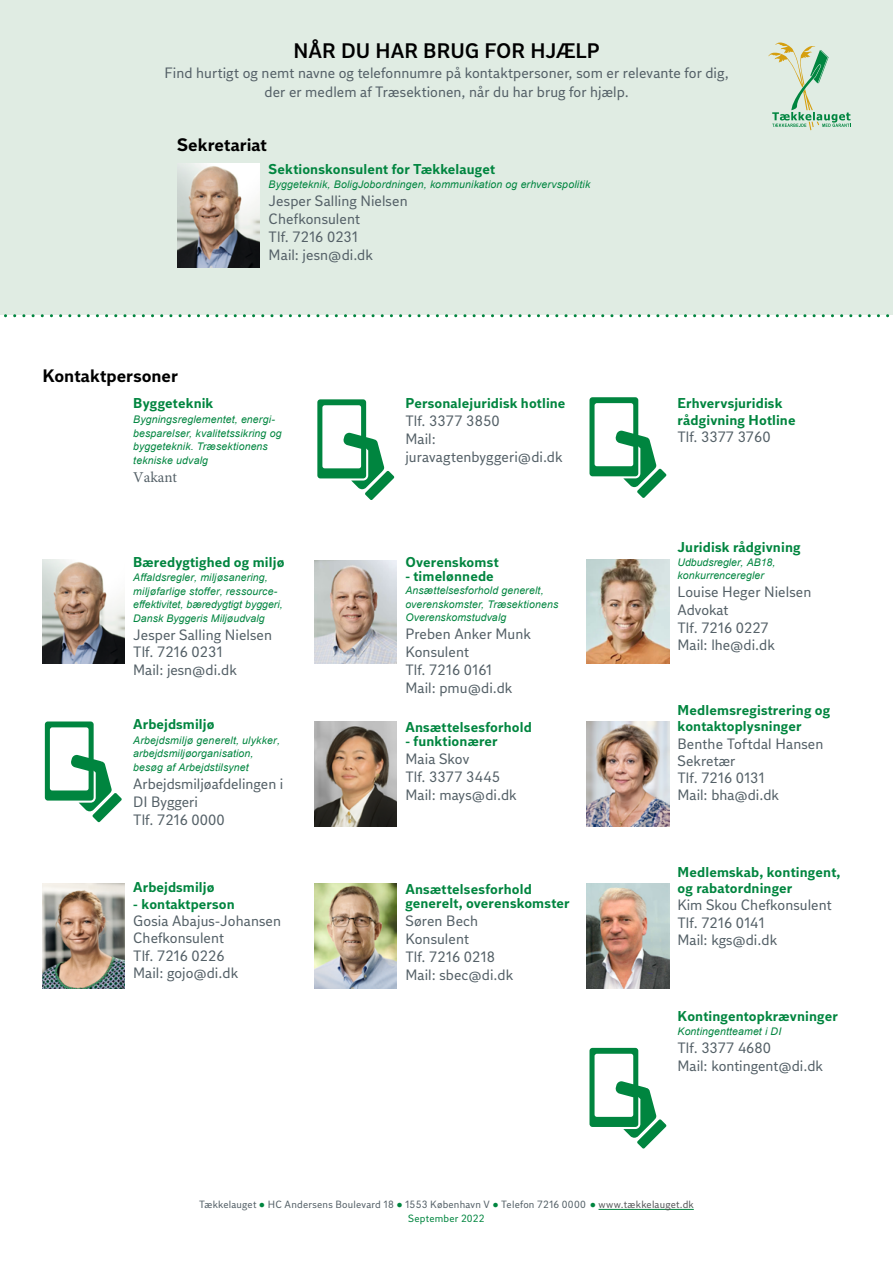
<style>
.page{position:relative;width:893px;height:1263px;background:#fff}
.page>*{position:absolute;margin:0;border:0;box-sizing:border-box;transform-origin:0 0}
.t1{font:600 21px "DI Sans";letter-spacing:.005em;color:#000}
.t2{font:700 18px "DI Sans";letter-spacing:.005em;color:#000}
.t3{font:15px/18px "DI Sans";letter-spacing:.005em;color:#546067}
.t4{font:15px "Minion Pro";color:#546067}
.t5{font:700 14.25px/16.4px "DI Sans";letter-spacing:.01em;color:#00853f}
.t6{font:italic 10.5px/13.5px "Arial";letter-spacing:.015em;color:#00853f}
.t7{font:10.5px/13.6px "DI Sans";letter-spacing:.02em;color:#546067;text-align:center}
.s1{font-family:"Arial Narrow";color:#00853f}
.s2{color:#58595b}
.s3{color:#00853f}
</style>
<div class="page">
<div style="left:0;top:0;width:893px;height:314px;background:#e0ece3"></div>
<img style="left:43px;top:560px;width:82px;height:104px">
<img style="left:43px;top:884px;width:82px;height:104px">
<img style="left:177px;top:164px;width:82px;height:104px">
<hr style="left:598px;top:1209px;width:96px;height:1px;background:#00853f">
<svg style="left:0;top:314px;width:893px;height:3px"></svg>
<svg style="left:45px;top:721px;width:77px;height:101px"></svg>
<svg style="left:768px;top:42px;width:83px;height:88px"></svg>
<svg style="left:589px;top:397px;width:77px;height:101px"></svg>
<svg style="left:589px;top:1048px;width:77px;height:100px"></svg>
<img style="left:587px;top:884px;width:82px;height:104px">
<img style="left:587px;top:722px;width:82px;height:104px">
<img style="left:587px;top:560px;width:82px;height:104px">
<img style="left:315px;top:560px;width:82px;height:104px">
<img style="left:314px;top:722px;width:82px;height:104px">
<img style="left:315px;top:884px;width:82px;height:104px">
<svg style="left:317px;top:399px;width:77px;height:101px"></svg>
<h1 class="t1" style="left:293px;top:38px;width:308px">NÅR DU HAR BRUG FOR HJÆLP</h1>
<p class="t3" style="left:164px;top:63px;width:566px;line-height:19.5px;text-align:center">Find hurtigt og nemt navne og telefonnumre på kontaktpersoner, som er relevante for dig, der er medlem af Træsektionen, når du har brug for hjælp.</p>
<p class="t2" style="left:177px;top:133px;width:91px">Sekretariat</p>
<p class="t5" style="left:269px;top:161px;width:228px">Sektionskonsulent for Tækkelauget</p>
<p class="t6" style="left:269px;top:178px;width:323px">Byggeteknik, BoligJobordningen, kommunikation og erhvervspolitik</p>
<p class="t3" style="left:269px;top:192px;width:141px">Jesper Salling Nielsen<br>Chefkonsulent<br>Tlf. 7216 0231<br>Mail: jesn@di.dk</p>
<p class="t2" style="left:43px;top:364px;width:137px">Kontaktpersoner</p>
<p class="t5" style="left:133px;top:395px;width:82px">Byggeteknik</p>
<p class="t6" style="left:133px;top:413px;width:150px">Bygningsreglementet, energi&shy;besparelser, kvalitetssikring og byggeteknik. Træsektionens tekniske udvalg</p>
<p class="t4" style="left:133px;top:467px;width:45px">Vakant</p>
<p class="t5" style="left:133px;top:554px;width:153px">Bæredygtighed og miljø</p>
<p class="t6" style="left:133px;top:571px;width:151px">Affaldsregler, miljøsanering, miljøfarlige stoffer, ressource&shy;effektivitet, bæredygtigt byggeri, Dansk Byggeris Miljøudvalg</p>
<p class="t3" style="left:133px;top:626px;width:140px;line-height:17.5px">Jesper Salling Nielsen<br>Tlf. 7216 0231<br>Mail: jesn@di.dk</p>
<p class="t5" style="left:133px;top:716px;width:83px">Arbejdsmiljø</p>
<p class="t6" style="left:133px;top:733px;width:148px">Arbejdsmiljø generelt, ulykker, arbejdsmiljøorganisation, besøg af Arbejdstilsynet</p>
<p class="t3" style="left:133px;top:774px;width:152px">Arbejdsmiljøafdelingen i<br>DI Byggeri<br>Tlf. 7216 0000</p>
<p class="t5" style="left:133px;top:879px;width:83px">Arbejdsmiljø</p>
<p class="t5" style="left:133px;top:896px;width:103px">- kontaktperson</p>
<p class="t3" style="left:133px;top:912px;width:149px;line-height:17.2px">Gosia Abajus-Johansen<br>Chefkonsulent<br>Tlf. 7216 0226<br>Mail: gojo@di.dk</p>
<p class="t5" style="left:405px;top:395px;width:162px">Personalejuridisk hotline</p>
<p class="t3" style="left:405px;top:412px;width:159px">Tlf. 3377 3850<br>Mail: juravagtenbyggeri@di.dk</p>
<p class="t5" style="left:405px;top:554px;width:95px">Overenskomst</p>
<p class="t5" style="left:405px;top:568px;width:90px">- timelønnede</p>
<p class="t6" style="left:405px;top:584px;width:154px">Ansættelsesforhold generelt, overenskomster, Træsektionens<br>Overenskomstudvalg</p>
<p class="t3" style="left:405px;top:625px;width:127px">Preben Anker Munk<br>Konsulent<br>Tlf. 7216 0161<br>Mail: pmu@di.dk</p>
<p class="t5" style="left:405px;top:719px;width:128px">Ansættelsesforhold</p>
<p class="t5" style="left:405px;top:733px;width:94px">- funktionærer</p>
<p class="t3" style="left:405px;top:749px;width:113px">Maia Skov<br>Tlf. 3377 3445<br>Mail: mays@di.dk</p>
<p class="t5" style="left:405px;top:883px;width:166px;line-height:13.5px">Ansættelsesforhold generelt, overenskomster</p>
<p class="t3" style="left:405px;top:911px;width:109px">Søren Bech<br>Konsulent<br>Tlf. 7216 0218<br>Mail: sbec@di.dk</p>
<p class="t5" style="left:677px;top:395px;width:120px">Erhvervsjuridisk rådgivning Hotline</p>
<p class="t3" style="left:677px;top:427px;width:95px">Tlf. 3377 3760</p>
<p class="t5" style="left:677px;top:539px;width:125px">Juridisk rådgivning</p>
<p class="t6" style="left:677px;top:555px;width:99px">Udbudsregler, AB18, konkurrenceregler</p>
<p class="t3" style="left:677px;top:583px;width:135px">Louise Heger Nielsen<br>Advokat<br>Tlf. 7216 0227<br>Mail: lhe@di.dk</p>
<p class="t5" style="left:677px;top:702px;width:154px">Medlemsregistrering og kontaktoplysninger</p>
<p class="t3" style="left:677px;top:734px;width:147px;line-height:17.2px">Benthe Toftdal Hansen<br>Sekretær<br>Tlf. 7216 0131<br>Mail: bha@di.dk</p>
<p class="t5" style="left:677px;top:864px;width:164px">Medlemskab, kontingent, og rabatordninger</p>
<p class="t3" style="left:677px;top:896px;width:156px;line-height:17.2px">Kim Skou Chefkonsulent<br>Tlf. 7216 0141<br>Mail: kgs@di.dk</p>
<p class="t5" style="left:677px;top:1008px;width:162px">Kontingentopkrævninger</p>
<p class="t6" style="left:677px;top:1025px;width:105px">Kontingentteamet i DI</p>
<p class="t3" style="left:677px;top:1038px;width:147px">Tlf. 3377 4680<br>Mail: kontingent@di.dk</p>
<p class="t7" style="left:199px;top:1198px;width:496px">Tækkelauget <span class="s1">●</span> HC Andersens Boulevard 18 <span class="s1">●</span> 1553 København V <span class="s1">●</span> Telefon 7216 0000 <span class="s1">●</span> <span class="s2">www.tækkelauget.dk<br></span><span class="s3">September 2022</span></p>
</div>
